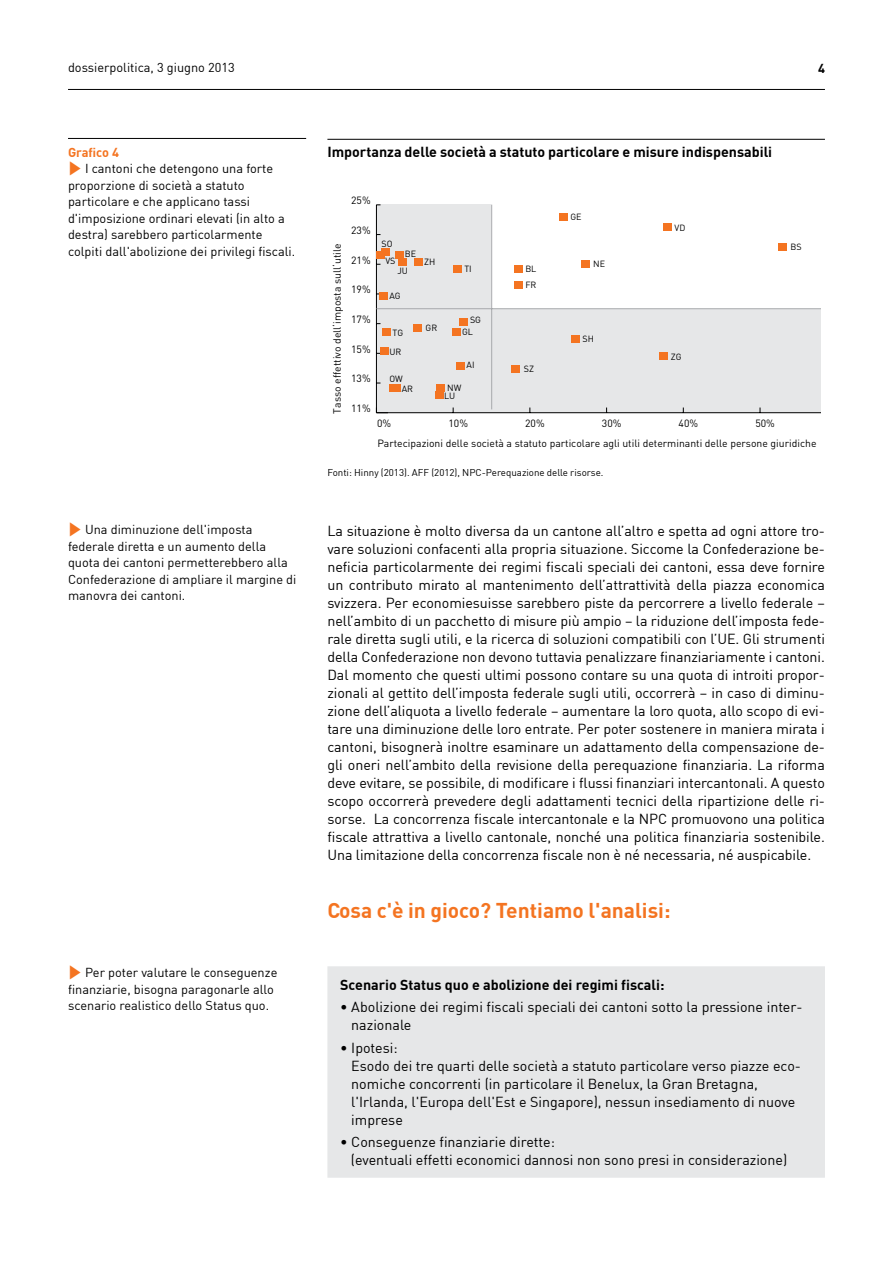
<style>
.page{position:relative;width:893px;height:1263px;background:#fff}
.page>*{position:absolute;margin:0;border:0;box-sizing:border-box;transform-origin:0 0}
.t1{font:700 21px "DIN";color:#f47421}
.t2{font:14.25px/18px "DIN";color:#000}
.t3{font:700 14.25px "DIN";color:#000}
.t4{font:12.75px/16.5px "DIN";color:#000}
.t5{font:700 12.75px "DIN";letter-spacing:-.005em;color:#f47421}
.t6{font:700 12.75px "DIN";color:#000}
.t7{font:10.35px "DIN";color:#000}
.t8{font:9.75px "DIN";color:#000}
.t9{font:8.85px/11.4px "DIN";color:#000}
.s1{color:#f47421}
</style>
<div class="page">
<hr style="left:68px;top:89px;width:757px;height:1px;background:#000">
<hr style="left:327px;top:139px;width:498px;height:1px;background:#000">
<div style="left:376px;top:205px;width:445px;height:208px;background:#e6e7e8"></div>
<div style="left:492px;top:205px;width:329px;height:104px;background:#fff"></div>
<hr style="left:376px;top:412px;width:445px;height:1px;background:#000">
<hr style="left:376px;top:205px;width:1px;height:208px;background:#000">
<div style="left:392px;top:384px;width:9px;height:8px;background:#f47421"></div>
<div style="left:435px;top:391px;width:8px;height:8px;background:#f47421"></div>
<div style="left:389px;top:384px;width:9px;height:8px;background:#f47421"></div>
<div style="left:437px;top:384px;width:8px;height:8px;background:#f47421"></div>
<div style="left:456px;top:362px;width:9px;height:7px;background:#f47421"></div>
<div style="left:511px;top:365px;width:9px;height:8px;background:#f47421"></div>
<div style="left:380px;top:348px;width:8px;height:7px;background:#f47421"></div>
<div style="left:660px;top:353px;width:8px;height:7px;background:#f47421"></div>
<div style="left:383px;top:328px;width:8px;height:8px;background:#f47421"></div>
<div style="left:571px;top:335px;width:9px;height:8px;background:#f47421"></div>
<div style="left:413px;top:325px;width:9px;height:7px;background:#f47421"></div>
<div style="left:452px;top:328px;width:8px;height:7px;background:#f47421"></div>
<div style="left:379px;top:292px;width:8px;height:8px;background:#f47421"></div>
<div style="left:459px;top:318px;width:9px;height:7px;background:#f47421"></div>
<div style="left:453px;top:265px;width:9px;height:8px;background:#f47421"></div>
<div style="left:514px;top:281px;width:8px;height:7px;background:#f47421"></div>
<div style="left:581px;top:261px;width:9px;height:7px;background:#f47421"></div>
<div style="left:515px;top:265px;width:8px;height:7px;background:#f47421"></div>
<div style="left:414px;top:258px;width:9px;height:7px;background:#f47421"></div>
<div style="left:399px;top:258px;width:8px;height:8px;background:#f47421"></div>
<div style="left:396px;top:251px;width:8px;height:7px;background:#f47421"></div>
<div style="left:376px;top:252px;width:9px;height:7px;background:#f47421"></div>
<div style="left:778px;top:243px;width:9px;height:7px;background:#f47421"></div>
<div style="left:382px;top:249px;width:8px;height:7px;background:#f47421"></div>
<div style="left:559px;top:213px;width:9px;height:8px;background:#f47421"></div>
<div style="left:663px;top:224px;width:8px;height:7px;background:#f47421"></div>
<hr style="left:376px;top:308px;width:445px;height:1px;background:#a7a9ac">
<hr style="left:491px;top:205px;width:1px;height:204px;background:#a7a9ac">
<div style="left:327px;top:966px;width:498px;height:212px;background:#e6e7e8"></div>
<hr style="left:68px;top:138px;width:238px;height:1px;background:#000">
<p class="t4" style="left:68px;top:59px;width:168px">dossierpolitica, 3 giugno 2013</p>
<p class="t6" style="left:818px;top:60px;width:8px">4</p>
<p class="t5" style="left:68px;top:144px;width:52px">Grafico 4</p>
<p class="t4" style="left:68px;top:160px;width:229px"><span class="s1">✓</span> I cantoni che detengono una forte proporzione di società a statuto particolare e che applicano tassi d'imposizione ordinari elevati (in alto a destra) sarebbero particolarmente colpiti dall'abolizione dei privilegi fiscali.</p>
<p class="t4" style="left:68px;top:521px;width:230px"><span class="s1">✓</span> Una diminuzione dell'imposta federale diretta e un aumento della quota dei cantoni permetterebbero alla Confederazione di ampliare il margine di manovra dei cantoni.</p>
<p class="t4" style="left:68px;top:964px;width:211px"><span class="s1">✓</span> Per poter valutare le conseguenze finanziarie, bisogna paragonarle allo scenario realistico dello Status quo.</p>
<p class="t3" style="left:327px;top:143px;width:446px">Importanza delle società a statuto particolare e misure indispensabili</p>
<p class="t7" style="left:331px;top:413px;width:171px;rotate:-90deg">Tasso effettivo dell‘imposta sull‘utile</p>
<p class="t7" style="left:351px;top:194px;width:21px">25%</p>
<p class="t9" style="left:570px;top:211px;width:13px">GE</p>
<p class="t7" style="left:351px;top:224px;width:21px">23%</p>
<p class="t9" style="left:675px;top:222px;width:12px">VD</p>
<p class="t9" style="left:382px;top:238px;width:13px">SO</p>
<p class="t7" style="left:351px;top:253px;width:21px">21%</p>
<p class="t7" style="left:351px;top:283px;width:21px">19%</p>
<p class="t7" style="left:351px;top:313px;width:21px">17%</p>
<p class="t7" style="left:351px;top:343px;width:21px">15%</p>
<p class="t9" style="left:385px;top:255px;width:12px">VS</p>
<p class="t9" style="left:405px;top:248px;width:13px">BE</p>
<p class="t9" style="left:397px;top:265px;width:12px">JU</p>
<p class="t9" style="left:389px;top:290px;width:13px">AG</p>
<p class="t9" style="left:392px;top:327px;width:12px">TG</p>
<p class="t9" style="left:389px;top:346px;width:13px">UR</p>
<p class="t9" style="left:424px;top:256px;width:13px">ZH</p>
<p class="t9" style="left:464px;top:263px;width:9px">TI</p>
<p class="t9" style="left:525px;top:263px;width:13px">BL</p>
<p class="t9" style="left:525px;top:279px;width:13px">FR</p>
<p class="t9" style="left:426px;top:322px;width:13px">GR</p>
<p class="t9" style="left:462px;top:314px;width:20px;text-indent:8px">SG<br>GL</p>
<p class="t9" style="left:467px;top:359px;width:9px">AI</p>
<p class="t9" style="left:524px;top:363px;width:12px">SZ</p>
<p class="t9" style="left:593px;top:258px;width:13px">NE</p>
<p class="t9" style="left:583px;top:333px;width:13px">SH</p>
<p class="t9" style="left:671px;top:351px;width:12px">ZG</p>
<p class="t7" style="left:351px;top:372px;width:21px">13%</p>
<p class="t9" style="left:402px;top:374px;width:13px;line-height:9.9px;text-indent:-12px">OW<br>AR</p>
<p class="t9" style="left:444px;top:383px;width:19px;line-height:8.6px;text-indent:3px">NW<br>LU</p>
<p class="t7" style="left:351px;top:402px;width:21px">11%</p>
<p class="t7" style="left:377px;top:417px;width:16px">0%</p>
<p class="t7" style="left:448px;top:417px;width:21px">10%</p>
<p class="t7" style="left:525px;top:417px;width:21px">20%</p>
<p class="t7" style="left:602px;top:417px;width:21px">30%</p>
<p class="t7" style="left:679px;top:417px;width:21px">40%</p>
<p class="t7" style="left:755px;top:417px;width:21px">50%</p>
<p class="t9" style="left:791px;top:241px;width:13px">BS</p>
<p class="t7" style="left:377px;top:436px;width:441px">Partecipazioni delle società a statuto particolare agli utili determinanti delle persone giuridiche</p>
<p class="t8" style="left:327px;top:467px;width:278px">Fonti: Hinny (2013). AFF (2012), NPC-Perequazione delle risorse.</p>
<p class="t2" style="left:327px;top:521px;width:499px;text-align:justify">La situazione è molto diversa da un cantone all’altro e spetta ad ogni attore tro&shy;vare soluzioni confacenti alla propria situazione. Siccome la Confederazione be&shy;neficia particolarmente dei regimi fiscali speciali dei cantoni, essa deve fornire un contributo mirato al mantenimento dell’attrattività della piazza economica svizzera. Per economiesuisse sarebbero piste da percorrere a livello federale – nell’ambito di un pacchetto di misure più ampio – la riduzione dell’imposta fede&shy;rale diretta sugli utili, e la ricerca di soluzioni compatibili con l’UE. Gli strumenti della Confederazione non devono tuttavia penalizzare finanziariamente i cantoni.<br>Dal momento che questi ultimi possono contare su una quota di introiti propor&shy;zionali al gettito dell’imposta federale sugli utili, occorrerà – in caso di diminu&shy;zione dell’aliquota a livello federale – aumentare la loro quota, allo scopo di evi&shy;tare una diminuzione delle loro entrate. Per poter sostenere in maniera mirata i cantoni, bisognerà inoltre esaminare un adattamento della compensazione de&shy;gli oneri nell’ambito della revisione della perequazione finanziaria. La riforma deve evitare, se possibile, di modificare i flussi finanziari intercantonali. A questo scopo occorrerà prevedere degli adattamenti tecnici della ripartizione delle ri&shy;sorse. La concorrenza fiscale intercantonale e la NPC promuovono una politica fiscale attrattiva a livello cantonale, nonché una politica finanziaria sostenibile.<br>Una limitazione della concorrenza fiscale non è né necessaria, né auspicabile.</p>
<h1 class="t1" style="left:327px;top:897px;width:345px">Cosa c'è in gioco? Tentiamo l'analisi:</h1>
<p class="t3" style="left:340px;top:976px;width:326px">Scenario Status quo e abolizione dei regimi fiscali:</p>
<p class="t2" style="left:351px;top:998px;width:453px;text-indent:-11px">• Abolizione dei regimi fiscali speciali dei cantoni sotto la pressione inter&shy;nazionale</p>
<p class="t2" style="left:351px;top:1038px;width:451px;text-indent:-11px">• Ipotesi:<br>Esodo dei tre quarti delle società a statuto particolare verso piazze eco&shy;nomiche concorrenti (in particolare il Benelux, la Gran Bretagna, l'Irlanda, l'Europa dell'Est e Singapore), nessun insediamento di nuove imprese</p>
<p class="t2" style="left:351px;top:1132px;width:438px;text-indent:-11px">• Conseguenze finanziarie dirette:<br>(eventuali effetti economici dannosi non sono presi in considerazione)</p>
</div>
